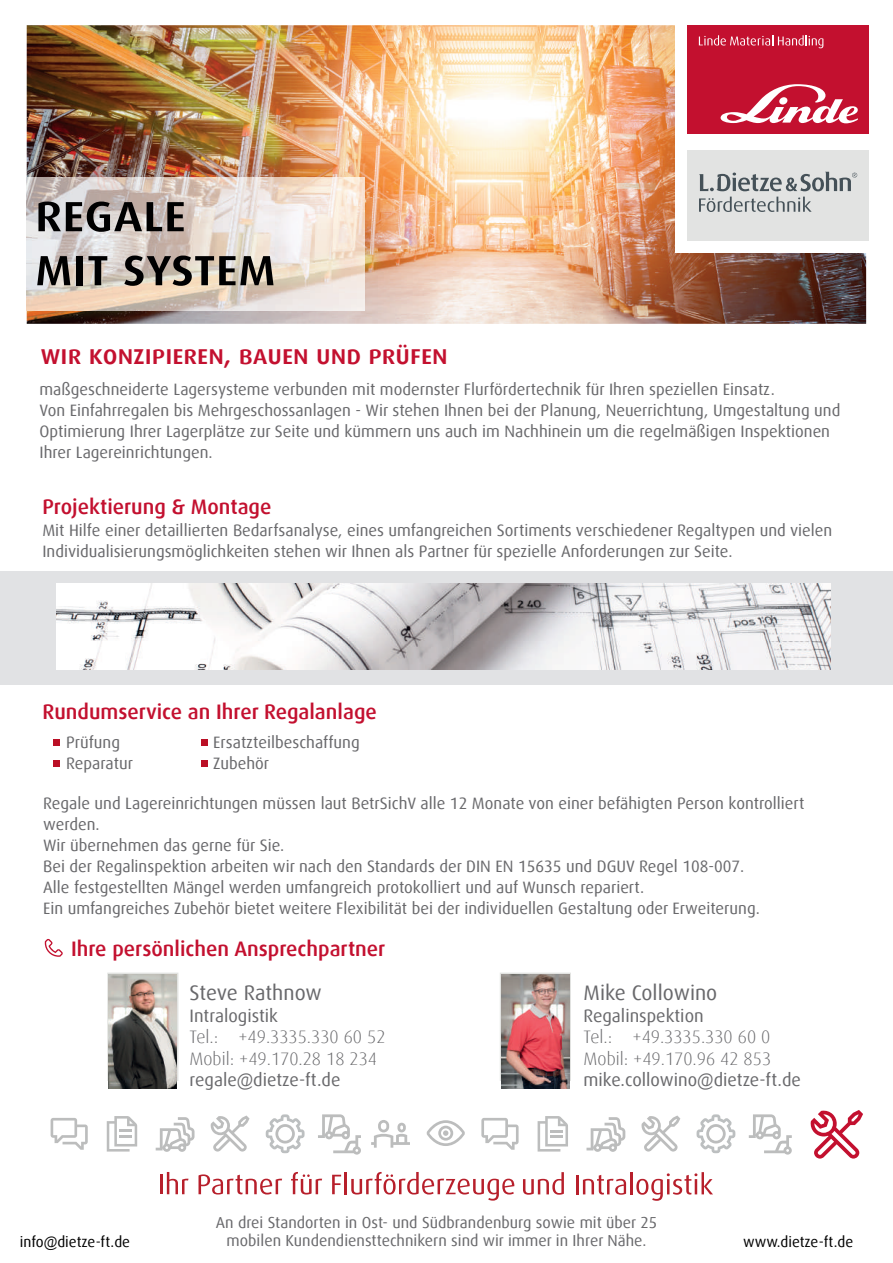
<style>
.page{position:relative;width:893px;height:1263px;background:#fff}
.page>*{position:absolute;margin:0;border:0;box-sizing:border-box;transform-origin:0 0}
.t1{font:500 54px/54px "Dax Sc Offc Pro";color:#000001}
.t2{font:500 27px "Dax Sc Offc Pro";color:#c3102f}
.t3{font:500 21px "Dax Offc Pro";color:#c3102f}
.t4{font:21px "Dax Offc Pro";color:#69696c}
.t5{font:300 18px/21.6px "Dax Offc Pro";color:#69696c}
.t6{font:18px "Dax Offc Pro";color:#69696c}
.t7{font:16.5px/21px "Dax Offc Pro";color:#69696c}
.t8{font:15.9px/18px "Dax Offc Pro";color:#69696c;text-align:center}
.t9{font:15px "Dax Offc Pro";color:#000001}
</style>
<div class="page">
<div style="left:0;top:571px;width:893px;height:114px;background:#e1e2e4"></div>
<img style="left:56px;top:583px;width:774px;height:87px">
<svg style="left:45px;top:939px;width:18px;height:18px"></svg>
<div style="left:54px;top:739px;width:6px;height:7px;background:#ba0f25"></div>
<div style="left:54px;top:760px;width:6px;height:7px;background:#ba0f25"></div>
<div style="left:201px;top:739px;width:6px;height:7px;background:#ba0f25"></div>
<div style="left:201px;top:760px;width:6px;height:7px;background:#ba0f25"></div>
<svg style="left:500px;top:972px;width:71px;height:109px"></svg>
<img style="left:501px;top:974px;width:68px;height:114px">
<svg style="left:107px;top:972px;width:71px;height:109px"></svg>
<img style="left:109px;top:974px;width:68px;height:114px">
<hr style="left:160px;top:1175px;width:3px;height:19px;background:#b71f2b">
<svg style="left:167px;top:1172px;width:22px;height:22px"></svg>
<svg style="left:199px;top:1174px;width:83px;height:20px"></svg>
<svg style="left:291px;top:1172px;width:31px;height:22px"></svg>
<svg style="left:332px;top:1175px;width:9px;height:19px"></svg>
<hr style="left:345px;top:1172px;width:2px;height:22px;background:#b71f2b">
<svg style="left:351px;top:1172px;width:163px;height:28px"></svg>
<svg style="left:523px;top:1172px;width:41px;height:23px"></svg>
<hr style="left:576px;top:1175px;width:3px;height:19px;background:#b71f2b">
<svg style="left:583px;top:1175px;width:43px;height:20px"></svg>
<hr style="left:630px;top:1172px;width:3px;height:22px;background:#b71f2b">
<svg style="left:636px;top:1172px;width:77px;height:29px"></svg>
<svg style="left:810px;top:1110px;width:53px;height:48px"></svg>
<svg style="left:641px;top:1115px;width:39px;height:36px"></svg>
<svg style="left:696px;top:1114px;width:39px;height:39px"></svg>
<svg style="left:586px;top:1117px;width:39px;height:35px"></svg>
<svg style="left:749px;top:1114px;width:43px;height:40px"></svg>
<svg style="left:538px;top:1116px;width:30px;height:35px"></svg>
<svg style="left:371px;top:1120px;width:39px;height:28px"></svg>
<svg style="left:481px;top:1118px;width:38px;height:32px"></svg>
<svg style="left:427px;top:1120px;width:38px;height:26px"></svg>
<svg style="left:210px;top:1115px;width:40px;height:36px"></svg>
<svg style="left:266px;top:1114px;width:39px;height:39px"></svg>
<svg style="left:156px;top:1117px;width:39px;height:35px"></svg>
<svg style="left:318px;top:1114px;width:43px;height:40px"></svg>
<svg style="left:107px;top:1116px;width:30px;height:35px"></svg>
<svg style="left:51px;top:1118px;width:37px;height:32px"></svg>
<img style="left:27px;top:25px;width:839px;height:299px">
<div style="left:675px;top:15px;width:203px;height:238px;background:#fff"></div>
<div style="left:687px;top:25px;width:182px;height:109px;background:#c3102f"></div>
<svg style="left:721px;top:84px;width:137px;height:39px"></svg>
<svg style="left:699px;top:35px;width:124px;height:13px"></svg>
<div style="left:687px;top:150px;width:182px;height:90px;background:#e2e3e2"></div>
<svg style="left:699px;top:172px;width:158px;height:40px"></svg>
<img style="left:27px;top:177px;width:337px;height:133px">
<h1 class="t1" style="left:35px;top:186px;width:243px">regale<br>mit system</h1>
<h2 class="t2" style="left:40px;top:338px;width:409px">wir konzipieren, bauen und prüfen</h2>
<p class="t7" style="left:40px;top:379px;width:802px">maßgeschneiderte Lagersysteme verbunden mit modernster Flurfördertechnik für Ihren speziellen Einsatz.<br>Von Einfahrregalen bis Mehrgeschossanlagen - Wir stehen Ihnen bei der Planung, Neuerrichtung, Umgestaltung und Optimierung Ihrer Lagerplätze zur Seite und kümmern uns auch im Nachhinein um die regelmäßigen Inspektionen Ihrer Lagereinrichtungen.</p>
<p class="t3" style="left:42px;top:493px;width:231px">Projektierung &amp; Montage</p>
<p class="t7" style="left:42px;top:520px;width:791px">Mit Hilfe einer detaillierten Bedarfsanalyse, eines umfangreichen Sortiments verschiedener Regaltypen und vielen<br>Individualisierungsmöglichkeiten stehen wir Ihnen als Partner für spezielle Anforderungen zur Seite.</p>
<p class="t3" style="left:42px;top:698px;width:336px">Rundumservice an Ihrer Regalanlage</p>
<p class="t7" style="left:66px;top:732px;width:68px">Prüfung<br>Reparatur</p>
<p class="t7" style="left:213px;top:732px;width:148px">Ersatzteilbeschaffung<br>Zubehör</p>
<p class="t7" style="left:43px;top:793px;width:763px">Regale und Lagereinrichtungen müssen laut BetrSichV alle 12 Monate von einer befähigten Person kontrolliert werden.<br>Wir übernehmen das gerne für Sie.<br>Bei der Regalinspektion arbeiten wir nach den Standards der DIN EN 15635 und DGUV Regel 108-007.<br>Alle festgestellten Mängel werden umfangreich protokolliert und auf Wunsch repariert.<br>Ein umfangreiches Zubehör bietet weitere Flexibilität bei der individuellen Gestaltung oder Erweiterung.</p>
<p class="t3" style="left:71px;top:936px;width:316px">Ihre persönlichen Ansprechpartner</p>
<p class="t4" style="left:190px;top:979px;width:134px">Steve Rathnow</p>
<p class="t6" style="left:190px;top:1004px;width:90px">Intralogistik</p>
<p class="t5" style="left:190px;top:1026px;width:197px">Tel.: +49.3335.330 60 52<br>Mobil: +49.170.28 18 234</p>
<p class="t6" style="left:190px;top:1068px;width:152px">regale@dietze-ft.de</p>
<p class="t4" style="left:584px;top:979px;width:135px">Mike Collowino</p>
<p class="t6" style="left:584px;top:1004px;width:122px">Regalinspektion</p>
<p class="t5" style="left:584px;top:1026px;width:189px">Tel.: +49.3335.330 60 0<br>Mobil: +49.170.96 42 853</p>
<p class="t6" style="left:584px;top:1068px;width:219px">mike.collowino@dietze-ft.de</p>
<p class="t8" style="left:216px;top:1214px;width:443px">An drei Standorten in Ost- und Südbrandenburg sowie mit über 25 mobilen Kundendiensttechnikern sind wir immer in Ihrer Nähe.</p>
<p class="t9" style="left:20px;top:1232px;width:112px">info@dietze-ft.de</p>
<p class="t9" style="left:743px;top:1232px;width:112px">www.dietze-ft.de</p>
</div>
